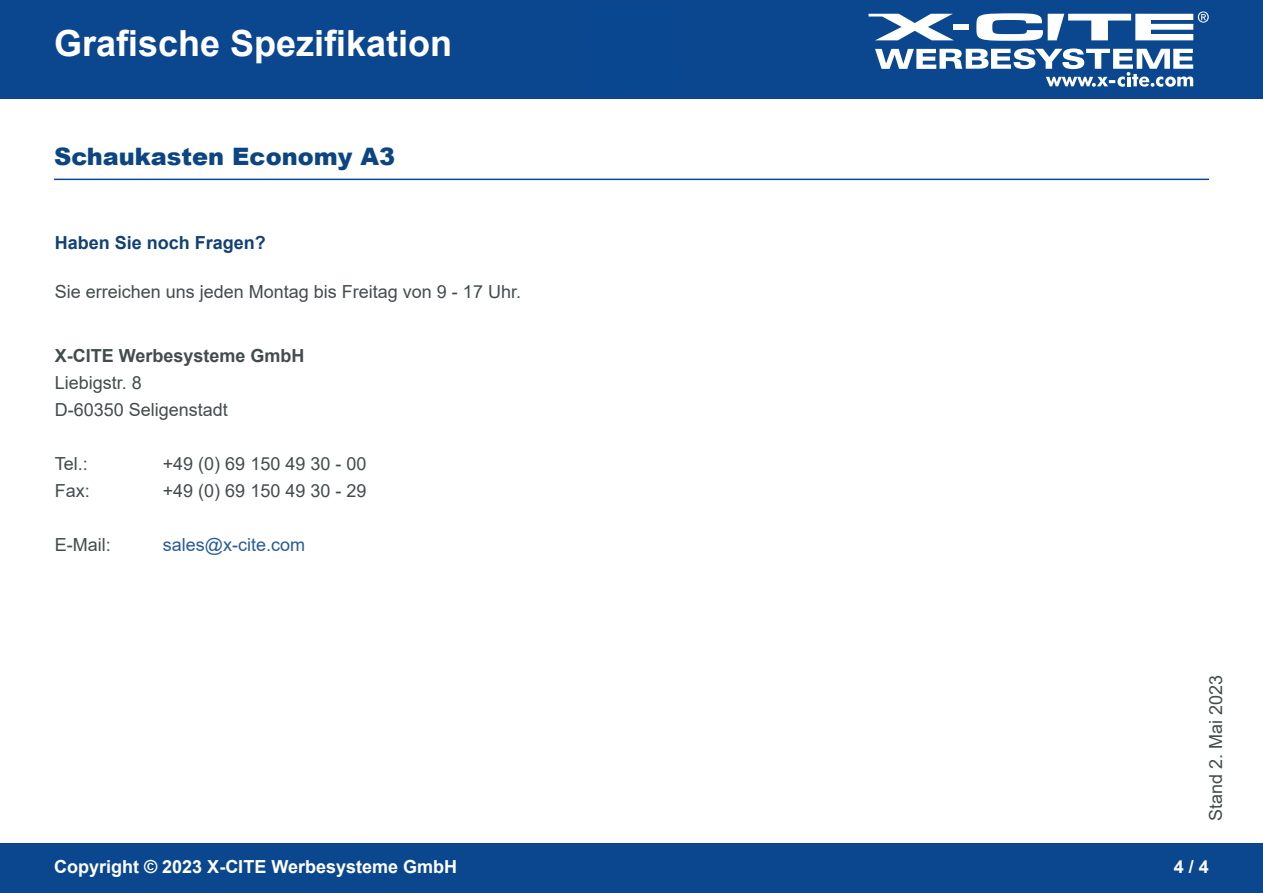
<style>
.page{position:relative;width:1263px;height:893px;background:#fff}
.page>*{position:absolute;margin:0;border:0;box-sizing:border-box;transform-origin:0 0}
.t1{font:700 36px "Arial";color:#fff}
.t2{font:900 24px "Arial";color:#0c4583}
.t3{font:18px/27px "Arial";color:#434c4d}
.t4{font:700 18px "Arial";color:#fff}
.t5{font:700 18px "Arial";color:#434c4d}
.t6{font:700 18px "Arial";color:#124174}
.t7{font:18px "Arial";color:#275b9b}
</style>
<div class="page">
<div style="left:0;top:0;width:1263px;height:98px;background:#0a478f"></div>
<div style="left:0;top:844px;width:1263px;height:49px;background:#0a478f"></div>
<svg style="left:868px;top:14px;width:85px;height:26px"></svg>
<div style="left:953px;top:24px;width:15px;height:6px;background:#fff"></div>
<svg style="left:875px;top:48px;width:318px;height:39px"></svg>
<svg style="left:976px;top:11px;width:233px;height:30px"></svg>
<hr style="left:54px;top:179px;width:1155px;height:1px;background:#0a478f">
<h1 class="t1" style="left:54px;top:18px;width:400px">Grafische Spezifikation</h1>
<h2 class="t2" style="left:54px;top:139px;width:342px">Schaukasten Economy A3</h2>
<p class="t6" style="left:55px;top:230px;width:213px">Haben Sie noch Fragen?</p>
<p class="t3" style="left:55px;top:278px;width:468px">Sie erreichen uns jeden Montag bis Freitag von 9 - 17 Uhr.</p>
<p class="t5" style="left:55px;top:343px;width:251px">X-CITE Werbesysteme GmbH</p>
<p class="t3" style="left:55px;top:369px;width:175px">Liebigstr. 8<br>D-60350 Seligenstadt</p>
<p class="t3" style="left:55px;top:450px;width:35px">Tel.:</p>
<p class="t3" style="left:163px;top:450px;width:205px">+49 (0) 69 150 49 30 - 00</p>
<p class="t3" style="left:55px;top:477px;width:37px">Fax:</p>
<p class="t3" style="left:163px;top:477px;width:205px">+49 (0) 69 150 49 30 - 29</p>
<p class="t3" style="left:55px;top:531px;width:57px">E-Mail:</p>
<p class="t7" style="left:163px;top:533px;width:144px">sales@x-cite.com</p>
<p class="t3" style="left:1202px;top:821px;width:148px;rotate:-90deg">Stand 2. Mai 2023</p>
<p class="t4" style="left:54px;top:854px;width:405px">Copyright © 2023 X-CITE Werbesysteme GmbH</p>
<p class="t4" style="left:1174px;top:854px;width:37px">4 / 4</p>
</div>
